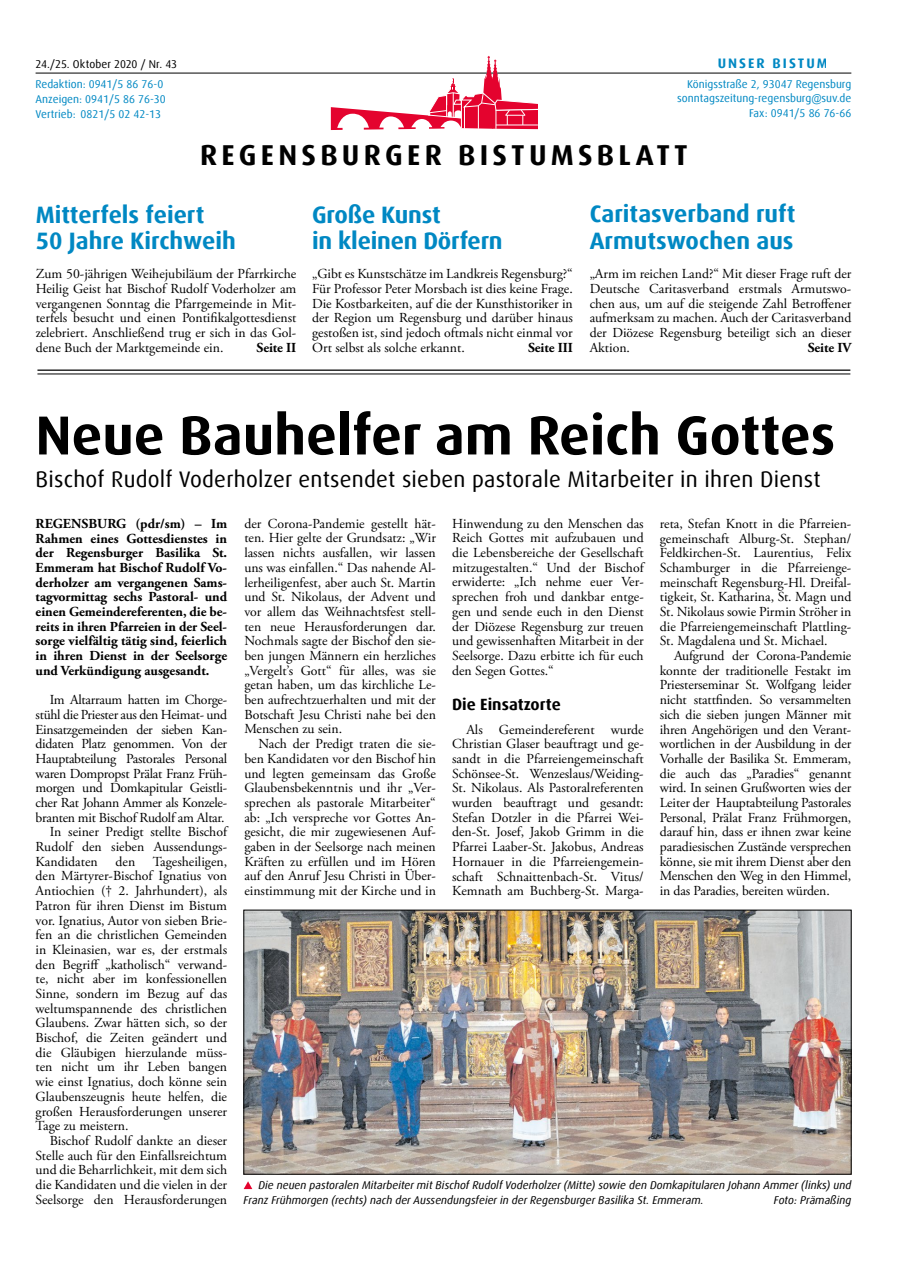
<style>
.page{position:relative;width:908px;height:1276px;background:#fff}
.page>*{position:absolute;margin:0;border:0;box-sizing:border-box;transform-origin:0 0}
.t1{font:700 55px "Dax Offc Pro";color:#000}
.t2{font:700 28.75px "Dax Offc Pro";letter-spacing:.15em;color:#000}
.t3{font:700 23.75px/26.2px "Dax Offc Pro";color:#0088c3}
.t4{font:22.5px "Dax Offc Pro";letter-spacing:.01em;color:#000}
.t5{font:700 16.25px "Dax Offc Pro";color:#000}
.t6{font:13.75px/14.6px "Adobe Garamond Pro";color:#000;text-align:justify}
.t7{font:700 13.75px/14.6px "Adobe Garamond Pro";color:#000;text-align:justify}
.t8{font:13.75px "Adobe Garamond Pro";letter-spacing:-.02em;color:#000}
.t9{font:700 13.75px "Dax Offc Pro";letter-spacing:.15em;color:#0088c3}
.t10{font:italic 11.25px/14.8px "Dax Offc Pro";color:#000}
.t11{font:11.25px/14.8px "Dax Offc Pro";color:#0088c3}
.t12{font:11.25px "Dax Offc Pro";letter-spacing:.005em;color:#000}
</style>
<div class="page">
<img style="left:245px;top:912px;width:604px;height:260px">
<hr style="left:37px;top:369px;width:813px;height:2px;background:#000">
<hr style="left:37px;top:374px;width:813px;height:1px;background:#000">
<svg style="left:243px;top:1181px;width:9px;height:8px"></svg>
<hr style="left:36px;top:73px;width:815px;height:1px;background:#000">
<svg style="left:331px;top:56px;width:210px;height:74px"></svg>
<p class="t12" style="left:36px;top:56px;width:143px">24./25. Oktober 2020 / Nr. 43</p>
<p class="t9" style="left:717px;top:54px;width:112px">UNSER BISTUM</p>
<p class="t11" style="left:36px;top:77px;width:132px">Redaktion: 0941/5 86 76-0<br>Anzeigen: 0941/5 86 76-30<br>Vertrieb: 0821/5 02 42-13</p>
<p class="t11" style="left:677px;top:76px;width:176px;text-align:right">Königsstraße 2, 93047 Regensburg sonntagszeitung-regensburg@suv.de<br>Fax: 0941/5 86 76-66</p>
<h2 class="t2" style="left:200px;top:137px;width:489px">REGENSBURGER BISTUMSBLATT</h2>
<h3 class="t3" style="left:36px;top:202px;width:201px">Mitterfels feiert<br>50 Jahre Kirchweih</h3>
<p class="t6" style="left:36px;top:267px;width:262px">Zum 50-jährigen Weihejubiläum der Pfarrkirche Heilig Geist hat Bischof Rudolf Voderholzer am vergangenen Sonntag die Pfarrgemeinde in Mit&shy;terfels besucht und einen Pontifikalgottesdienst zelebriert. Anschließend trug er sich in das Gol&shy;dene Buch der Marktgemeinde ein.</p>
<p class="t7" style="left:256px;top:340px;width:41px">Seite II</p>
<h3 class="t3" style="left:312px;top:202px;width:192px">Große Kunst<br>in kleinen Dörfern</h3>
<p class="t6" style="left:312px;top:267px;width:262px">„Gibt es Kunstschätze im Landkreis Regensburg?“ Für Professor Peter Morsbach ist dies keine Frage.<br>Die Kostbarkeiten, auf die der Kunsthistoriker in der Region um Regensburg und darüber hinaus gestoßen ist, sind jedoch oftmals nicht einmal vor Ort selbst als solche erkannt.</p>
<p class="t7" style="left:528px;top:340px;width:46px">Seite III</p>
<h3 class="t3" style="left:589px;top:201px;width:207px">Caritasverband ruft<br>Armutswochen aus</h3>
<p class="t6" style="left:589px;top:267px;width:263px">„Arm im reichen Land?“ Mit dieser Frage ruft der Deutsche Caritasverband erstmals Armutswo&shy;chen aus, um auf die steigende Zahl Betroffener aufmerksam zu machen. Auch der Caritasverband der Diözese Regensburg beteiligt sich an dieser Aktion.</p>
<p class="t7" style="left:807px;top:340px;width:45px">Seite IV</p>
<h1 class="t1" style="left:36px;top:400px;width:800px">Neue Bauhelfer am Reich Gottes</h1>
<h3 class="t4" style="left:36px;top:465px;width:786px">Bischof Rudolf Voderholzer entsendet sieben pastorale Mitarbeiter in ihren Dienst</h3>
<p class="t7" style="left:36px;top:516px;width:193px">REGENSBURG (pdr/sm) – Im Rahmen eines Gottesdienstes in der Regensburger Basilika St.<br>Emmeram hat Bischof Rudolf Vo&shy;derholzer am vergangenen Sams&shy;tagvormittag sechs Pastoral- und einen Gemeindereferenten, die be&shy;reits in ihren Pfarreien in der Seel&shy;sorge vielfältig tätig sind, feierlich in ihren Dienst in der Seelsorge und Verkündigung ausgesandt.</p>
<p class="t8" style="left:50px;top:691px;width:179px">Im Altarraum hatten im Chorge-</p>
<p class="t8" style="left:36px;top:706px;width:193px">stühl die Priester aus den Heimat- und</p>
<p class="t8" style="left:36px;top:721px;width:193px">Einsatzgemeinden der sieben Kan-</p>
<p class="t8" style="left:36px;top:735px;width:193px">didaten Platz genommen. Von der</p>
<p class="t8" style="left:36px;top:750px;width:193px">Hauptabteilung Pastorales Personal</p>
<p class="t8" style="left:36px;top:765px;width:193px">waren Dompropst Prälat Franz Früh-</p>
<p class="t8" style="left:36px;top:779px;width:193px">morgen und Domkapitular Geistli-</p>
<p class="t8" style="left:36px;top:794px;width:193px">cher Rat Johann Ammer als Konzele-</p>
<p class="t8" style="left:36px;top:809px;width:190px">branten mit Bischof Rudolf am Altar.</p>
<p class="t6" style="left:50px;top:825px;width:179px">In seiner Predigt stellte Bischof</p>
<p class="t6" style="left:36px;top:840px;width:193px">Rudolf den sieben Aussendungs-</p>
<p class="t6" style="left:36px;top:854px;width:64px">Kandidaten</p>
<p class="t6" style="left:116px;top:854px;width:21px">den</p>
<p class="t6" style="left:36px;top:854px;width:193px;text-indent:117px">Tagesheiligen, den Märtyrer-Bischof Ignatius von Antiochien († 2. Jahrhundert), als Patron für ihren Dienst im Bistum vor. Ignatius, Autor von sieben Brie&shy;fen an die christlichen Gemeinden in Kleinasien, war es, der erstmals den Begriff „katholisch“ verwand&shy;te, nicht aber im konfessionellen Sinne, sondern im Bezug auf das weltumspannende des christlichen Glaubens. Zwar hätten sich, so der Bischof, die Zeiten geändert und die Gläubigen hierzulande müss&shy;ten nicht um ihr Leben bangen wie einst Ignatius, doch könne sein Glaubenszeugnis heute helfen, die großen Herausforderungen unserer Tage zu meistern.</p>
<p class="t6" style="left:36px;top:1133px;width:193px;text-indent:14px">Bischof Rudolf dankte an dieser Stelle auch für den Einfallsreichtum und die Beharrlichkeit, mit dem sich die Kandidaten und die vielen in der Seelsorge den Herausforderungen</p>
<p class="t6" style="left:244px;top:516px;width:193px">der Corona-Pandemie gestellt hät&shy;ten. Hier gelte der Grundsatz: „Wir lassen nichts ausfallen, wir lassen uns was einfallen.“ Das nahende Al&shy;lerheiligenfest, aber auch St. Martin und St. Nikolaus, der Advent und vor allem das Weihnachtsfest stell&shy;ten neue Herausforderungen dar.<br>Nochmals sagte der Bischof den sie&shy;ben jungen Männern ein herzliches „Vergelt’s Gott“ für alles, was sie getan haben, um das kirchliche Le&shy;ben aufrechtzuerhalten und mit der Botschaft Jesu Christi nahe bei den Menschen zu sein.</p>
<p class="t6" style="left:244px;top:737px;width:193px;text-indent:14px">Nach der Predigt traten die sie&shy;ben Kandidaten vor den Bischof hin und legten gemeinsam das Große Glaubensbekenntnis und ihr „Ver&shy;sprechen als pastorale Mitarbeiter“ ab: „Ich verspreche vor Gottes An&shy;gesicht, die mir zugewiesenen Auf&shy;gaben in der Seelsorge nach meinen Kräften zu erfüllen und im Hören auf den Anruf Jesu Christi in Über&shy;einstimmung mit der Kirche und in</p>
<p class="t6" style="left:452px;top:516px;width:193px">Hinwendung zu den Menschen das Reich Gottes mit aufzubauen und die Lebensbereiche der Gesellschaft mitzugestalten.“ Und der Bischof erwiderte: „Ich nehme euer Ver&shy;sprechen froh und dankbar entge&shy;gen und sende euch in den Dienst der Diözese Regensburg zur treuen und gewissenhaften Mitarbeit in der Seelsorge. Dazu erbitte ich für euch den Segen Gottes.“</p>
<p class="t5" style="left:452px;top:693px;width:110px">Die Einsatzorte</p>
<p class="t6" style="left:452px;top:722px;width:193px;text-indent:14px">Als Gemeindereferent wurde Christian Glaser beauftragt und ge&shy;sandt in die Pfarreiengemeinschaft Schönsee-St. Wenzeslaus/Weiding-St. Nikolaus. Als Pastoralreferenten wurden beauftragt und gesandt:<br>Stefan Dotzler in die Pfarrei Wei&shy;den-St. Josef, Jakob Grimm in die Pfarrei Laaber-St. Jakobus, Andreas Hornauer in die Pfarreiengemein&shy;schaft Schnaittenbach-St. Vitus/ Kemnath am Buchberg-St. Marga-</p>
<p class="t6" style="left:659px;top:517px;width:193px">reta, Stefan Knott in die Pfarreien&shy;gemeinschaft Alburg-St. Stephan/ Feldkirchen-St. Laurentius, Felix Schamburger in die Pfarreienge&shy;meinschaft Regensburg-Hl. Dreifal&shy;tigkeit, St. Katharina, St. Magn und St. Nikolaus sowie Pirmin Ströher in die Pfarreiengemeinschaft Plattling-St. Magdalena und St. Michael.</p>
<p class="t6" style="left:659px;top:649px;width:193px;text-indent:14px">Aufgrund der Corona-Pandemie konnte der traditionelle Festakt im Priesterseminar St. Wolfgang leider nicht stattfinden. So versammelten sich die sieben jungen Männer mit ihren Angehörigen und den Verant&shy;wortlichen in der Ausbildung in der Vorhalle der Basilika St. Emmeram, die auch das „Paradies“ genannt wird. In seinen Grußworten wies der Leiter der Hauptabteilung Pastorales Personal, Prälat Franz Frühmorgen, darauf hin, dass er ihnen zwar keine paradiesischen Zustände versprechen könne, sie mit ihrem Dienst aber den Menschen den Weg in den Himmel, in das Paradies, bereiten würden.</p>
<p class="t10" style="left:243px;top:1177px;width:609px;text-indent:15px">Die neuen pastoralen Mitarbeiter mit Bischof Rudolf Voderholzer (Mitte) sowie den Domkapitularen Johann Ammer (links) und<br>Franz Frühmorgen (rechts) nach der Aussendungsfeier in der Regensburger Basilika St. Emmeram.</p>
<p class="t10" style="left:773px;top:1192px;width:79px">Foto: Prämaßing</p>
</div>
